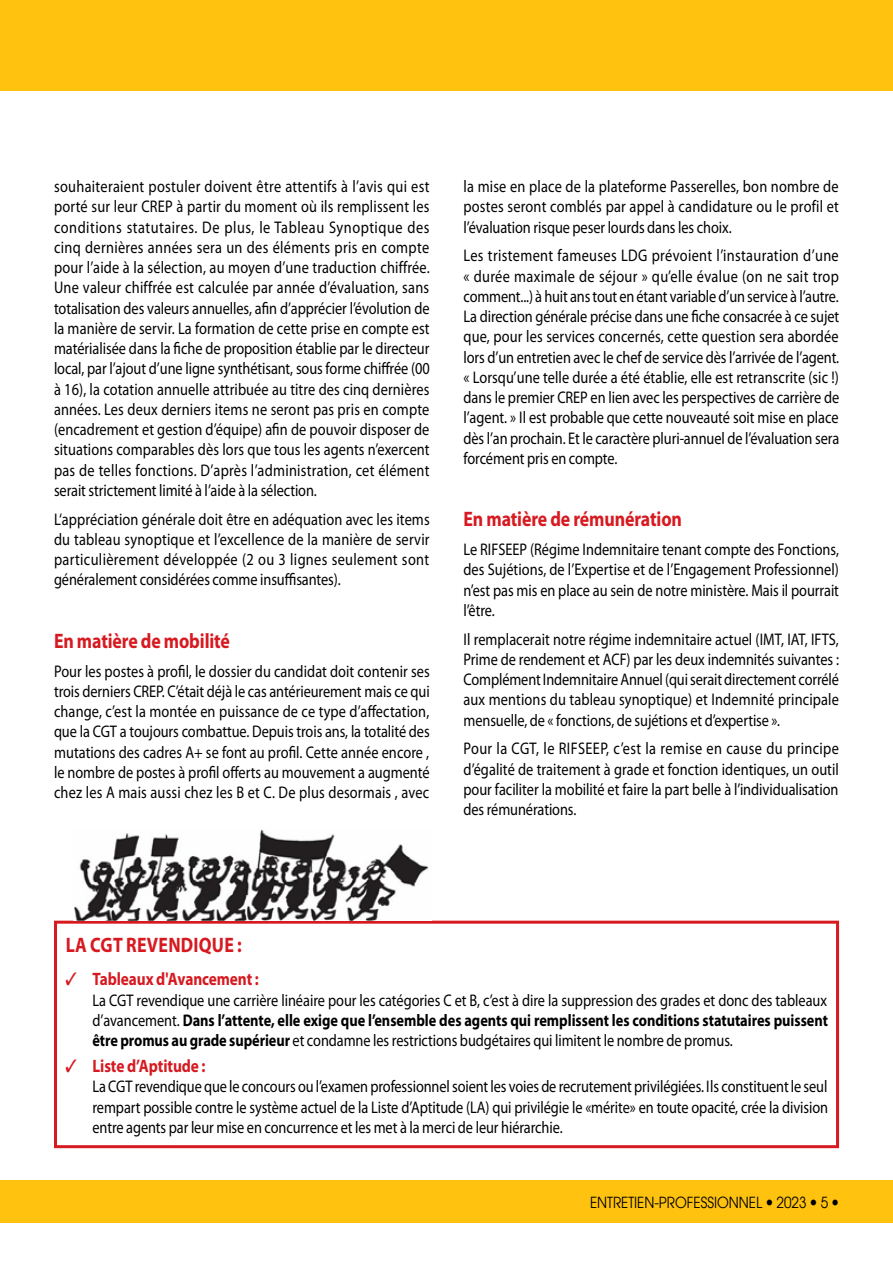
<style>
.page{position:relative;width:893px;height:1263px;background:#fff}
.page>*{position:absolute;margin:0;border:0;box-sizing:border-box;transform-origin:0 0}
.t1{font:700 21px "Myriad Pro";letter-spacing:-.005em;color:#d71920;scale:.85 1}
.t2{font:700 21px "Myriad Pro";letter-spacing:.015em;color:#d71920;scale:.85 1}
.t3{font:700 18px "Myriad Pro";letter-spacing:-.005em;color:#d71920;scale:.85 1}
.t4{font:16.8px/20.2px "Myriad Pro";letter-spacing:-.005em;color:#000;text-align:justify;scale:.85 1}
.t5{font:15px "Avant Garde";color:#000;scale:.9 1}
.s1{font-style:italic}
.s2{font-weight:700}
</style>
<div class="page">
<div style="left:2px;top:1180px;width:891px;height:42px;background:#ffc20e"></div>
<hr style="left:0;top:1180px;width:2px;height:42px;background:#ffc20e">
<div style="left:0;top:0;width:893px;height:90px;background:#ffc20e"></div>
<div style="left:54px;top:921px;width:785px;height:227px;border:3px solid #d71920"></div>
<img style="left:74px;top:830px;width:355px;height:90px">
<p class="t4" style="left:54px;top:176px;width:444px">souhaiteraient postuler doivent être attentifs à l’avis qui est porté sur leur CREP à partir du moment où ils remplissent les conditions statutaires. De plus, le Tableau Synoptique des cinq dernières années sera un des éléments pris en compte pour l’aide à la sélection, au moyen d’une traduction chiffrée.<br>Une valeur chiffrée est calculée par année d’évaluation, sans totalisation des valeurs annuelles, afin d’apprécier l’évolution de la manière de servir. La formation de cette prise en compte est matérialisée dans la fiche de proposition établie par le directeur local, par l’ajout d’une ligne synthétisant, sous forme chiffrée (00 à 16), la cotation annuelle attribuée au titre des cinq dernières années. Les deux derniers items ne seront pas pris en compte (encadrement et gestion d’équipe) afin de pouvoir disposer de situations comparables dès lors que tous les agents n’exercent pas de telles fonctions. D’après l’administration, cet élément serait strictement limité à l’aide à la sélection.</p>
<p class="t4" style="left:54px;top:508px;width:443px">L‘appréciation générale doit être en adéquation avec les items du tableau synoptique et l’excellence de la manière de servir particulièrement développée (2 ou 3 lignes seulement sont généralement considérées comme insuffisantes).</p>
<p class="t1" style="left:54px;top:627px;width:209px">En matière de mobilité</p>
<p class="t4" style="left:54px;top:660px;width:444px">Pour les postes à profil, le dossier du candidat doit contenir ses trois derniers CREP. C’était déjà le cas antérieurement mais ce qui change, c’est la montée en puissance de ce type d’affectation, que la CGT a toujours combattue. Depuis trois ans, la totalité des mutations des cadres A+ se font au profil. Cette année encore , le nombre de postes à profil offerts au mouvement a augmenté chez les A mais aussi chez les B et C. De plus desormais , avec</p>
<p class="t4" style="left:463px;top:176px;width:443px">la mise en place de la plateforme Passerelles, bon nombre de postes seront comblés par appel à candidature ou le profil et l’évaluation risque peser lourds dans les choix.</p>
<p class="t4" style="left:463px;top:245px;width:444px">Les tristement fameuses LDG prévoient l’instauration d’une « durée maximale de séjour » qu’elle évalue (on ne sait trop comment...) à huit ans tout en étant variable d’un service à l’autre.<br>La direction générale précise dans une fiche consacrée à ce sujet que, pour les services concernés, cette question sera abordée lors d’un entretien avec le chef de service dès l’arrivée de l’agent. « Lorsqu’une telle durée a été établie, elle est retranscrite (sic !) dans le premier CREP en lien avec les perspectives de carrière de l’agent. » I l est probable que cette nouveauté soit mise en place dès l’an prochain. Et le caractère pluri-annuel de l’évaluation sera forcément pris en compte.</p>
<p class="t1" style="left:463px;top:505px;width:259px">En matière de rémunération</p>
<p class="t4" style="left:463px;top:539px;width:443px">Le RIFSEEP (Régime I ndemnitaire tenant compte des Fonctions, des Sujétions, de l’Expertise et de l’Engagement Professionnel) n’est pas mis en place au sein de notre ministère. Mais il pourrait l’être.</p>
<p class="t4" style="left:463px;top:628px;width:443px">I l remplacerait notre régime indemnitaire actuel (IMT, IAT, IFTS, Prime de rendement et ACF) par les deux indemnités suivantes :<br>Complément I ndemnitaire Annuel (qui serait directement corrélé aux mentions du tableau synoptique) et I ndemnité principale mensuelle, de « fonctions, de sujétions et d’expertise »<span class="s1">.</span></p>
<p class="t4" style="left:463px;top:738px;width:443px">Pour la CGT, le RIFSEEP, c’est la remise en cause du principe d’égalité de traitement à grade et fonction identiques, un outil pour faciliter la mobilité et faire la part belle à l’individualisation des rémunérations.</p>
<p class="t2" style="left:66px;top:931px;width:209px">La CGT revendique :</p>
<p class="t3" style="left:66px;top:968px;width:229px">✓ Tableaux d'avancement :</p>
<p class="t4" style="left:92px;top:990px;width:867px;text-indent:-27px">La CGT revendique une carrière linéaire pour les catégories C et B, c’est à dire la suppression des grades et donc des tableaux d’avancement. <span class="s2">Dans l’attente, elle exige que l’ensemble des agents qui remplissent les conditions statutaires puissent être promus au grade supérieur</span> et condamne les restrictions budgétaires qui limitent le nombre de promus.</p>
<p class="t3" style="left:66px;top:1054px;width:166px">✓ Liste d’aptitude :</p>
<p class="t4" style="left:92px;top:1076px;width:867px;text-indent:-27px">La CGT revendique que le concours ou l’examen professionnel soient les voies de recrutement privilégiées. I ls constituent le seul rempart possible contre le système actuel de la Liste d’Aptitude (LA) qui privilégie le «mérite» en toute opacité, crée la division entre agents par leur mise en concurrence et les met à la merci de leur hiérarchie.</p>
<p class="t5" style="left:590px;top:1193px;width:266px">ENTRETIEN-PROFESSIONNEL 2023 5</p>
</div>
